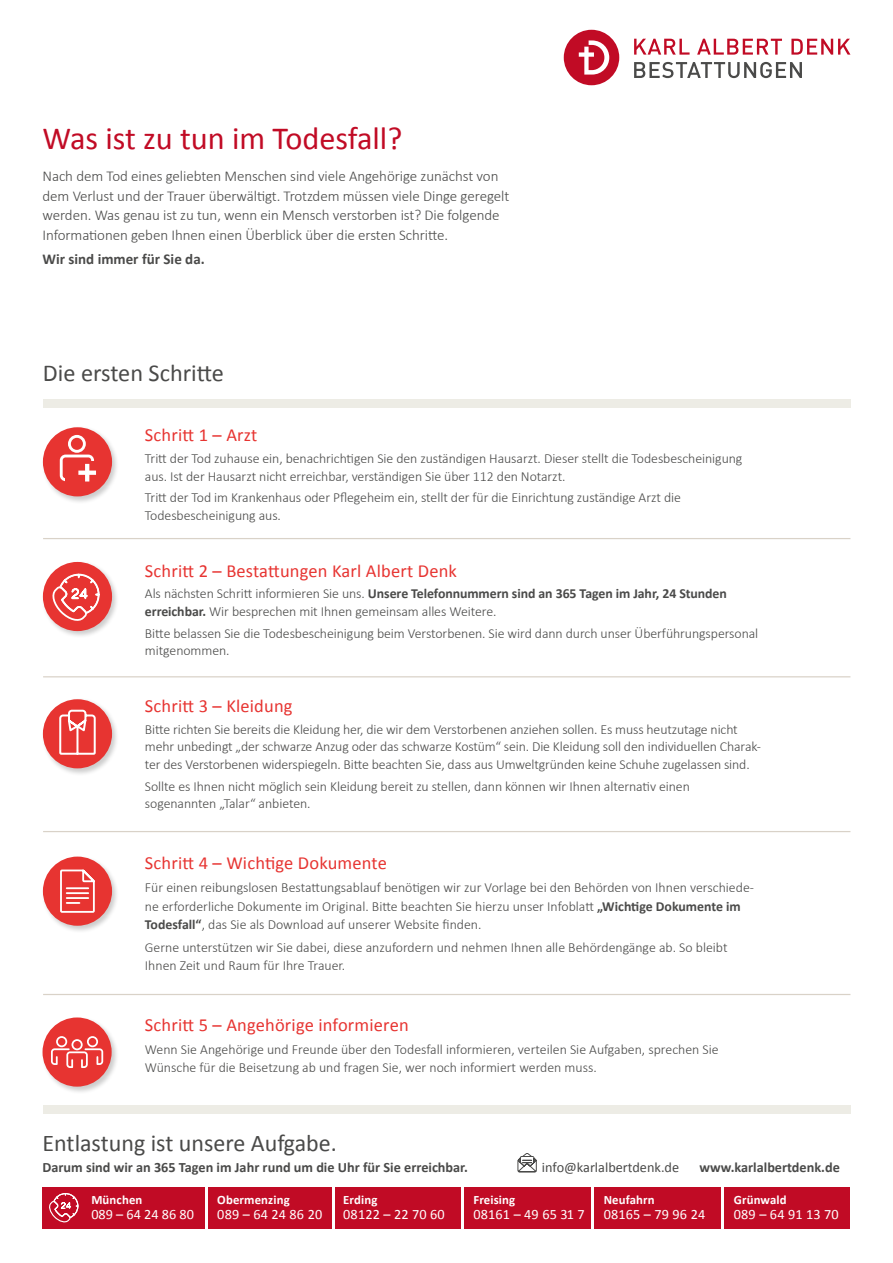
<style>
.page{position:relative;width:893px;height:1263px;background:#fff}
.page>*{position:absolute;margin:0;border:0;box-sizing:border-box;transform-origin:0 0}
.t1{font:32.25px "Calibri";color:#c10b25}
.t2{font:24.3px "Calibri";color:#4a4a49}
.t3{font:24px "Calibri";color:#4a4a49}
.t4{font:18.45px "Calibri";letter-spacing:.01em;color:#e73431}
.t5{font:300 15px/19.5px "Calibri";letter-spacing:-.005em;color:#4a4a49}
.t6{font:700 15px "Calibri";color:#4a4a49}
.t7{font:700 14.25px "Calibri";color:#4a4a49}
.t8{font:14.25px "Calibri";letter-spacing:.01em;color:#fff}
.t9{font:14.25px "Calibri";color:#4a4a49}
.t10{font:300 13.8px/17.5px "Calibri";letter-spacing:-.005em;color:#4a4a49}
.t11{font:700 12.75px "Calibri";letter-spacing:.01em;color:#fff}
.s1{font-weight:700}
</style>
<div class="page">
<svg style="left:564px;top:30px;width:55px;height:55px"></svg>
<svg style="left:634px;top:39px;width:216px;height:16px"></svg>
<svg style="left:634px;top:62px;width:168px;height:16px"></svg>
<div style="left:43px;top:1187px;width:807px;height:41px;background:#c10b25"></div>
<svg style="left:49px;top:1193px;width:30px;height:30px"></svg>
<svg style="left:517px;top:1153px;width:20px;height:20px"></svg>
<hr style="left:205px;top:1186px;width:3px;height:43px;background:#fff">
<hr style="left:332px;top:1186px;width:2px;height:43px;background:#fff">
<hr style="left:461px;top:1186px;width:3px;height:43px;background:#fff">
<hr style="left:591px;top:1186px;width:3px;height:43px;background:#fff">
<hr style="left:721px;top:1186px;width:3px;height:43px;background:#fff">
<hr style="left:43px;top:538px;width:807px;height:1px;background:#d9d2c8">
<hr style="left:43px;top:676px;width:807px;height:1px;background:#d9d2c8">
<hr style="left:43px;top:831px;width:807px;height:1px;background:#d9d2c8">
<hr style="left:43px;top:994px;width:807px;height:1px;background:#d9d2c8">
<div style="left:43px;top:399px;width:807px;height:9px;background:#edece5"></div>
<div style="left:41px;top:560px;width:79px;height:79px;background:#000;opacity:.2"></div>
<div style="left:43px;top:562px;width:69px;height:69px;background:#e73431;border-radius:50%"></div>
<svg style="left:51px;top:573px;width:49px;height:49px"></svg>
<div style="left:41px;top:426px;width:79px;height:78px;background:#000;opacity:.2"></div>
<div style="left:43px;top:427px;width:69px;height:69px;background:#e73431;border-radius:50%"></div>
<svg style="left:60px;top:435px;width:36px;height:46px"></svg>
<div style="left:41px;top:698px;width:79px;height:78px;background:#000;opacity:.2"></div>
<div style="left:43px;top:699px;width:69px;height:69px;background:#e73431;border-radius:50%"></div>
<svg style="left:59px;top:709px;width:37px;height:46px"></svg>
<div style="left:41px;top:855px;width:79px;height:78px;background:#000;opacity:.2"></div>
<div style="left:43px;top:856px;width:69px;height:70px;background:#e73431;border-radius:50%"></div>
<svg style="left:60px;top:869px;width:35px;height:44px"></svg>
<div style="left:41px;top:1016px;width:78px;height:78px;background:#000;opacity:.2"></div>
<div style="left:43px;top:1017px;width:69px;height:69px;background:#e73431;border-radius:50%"></div>
<svg style="left:51px;top:1036px;width:52px;height:32px"></svg>
<div style="left:43px;top:1105px;width:807px;height:9px;background:#edece5"></div>
<h1 class="t1" style="left:43px;top:118px;width:361px">Was ist zu tun im Todesfall?</h1>
<p class="t5" style="left:43px;top:166px;width:468px">Nach dem Tod eines geliebten Menschen sind viele Angehörige zunächst von dem Verlust und der Trauer überwältigt. Trotzdem müssen viele Dinge geregelt werden. Was genau ist zu tun, wenn ein Mensch verstorben ist? Die folgende Informationen geben Ihnen einen Überblick über die ersten Schritte.</p>
<p class="t6" style="left:43px;top:249px;width:164px">Wir sind immer für Sie da.</p>
<h2 class="t2" style="left:43px;top:358px;width:183px">Die ersten Schritte</h2>
<h3 class="t4" style="left:145px;top:423px;width:114px">Schritt 1 – Arzt</h3>
<p class="t10" style="left:145px;top:449px;width:599px">Tritt der Tod zuhause ein, benachrichtigen Sie den zuständigen Hausarzt. Dieser stellt die Todesbescheinigung aus. Ist der Hausarzt nicht erreichbar, verständigen Sie über 112 den Notarzt.</p>
<p class="t10" style="left:145px;top:488px;width:537px">Tritt der Tod im Krankenhaus oder Pflegeheim ein, stellt der für die Einrichtung zuständige Arzt die<br>Todesbescheinigung aus.</p>
<h3 class="t4" style="left:145px;top:559px;width:314px">Schritt 2 – Bestattungen Karl Albert Denk</h3>
<p class="t10" style="left:145px;top:584px;width:583px">Als nächsten Schritt informieren Sie uns. <span class="s1">Unsere Telefonnummern sind an 365 Tagen im Jahr, 24 Stunden erreichbar.</span> Wir besprechen mit Ihnen gemeinsam alles Weitere.</p>
<p class="t10" style="left:145px;top:624px;width:615px">Bitte belassen Sie die Todesbescheinigung beim Verstorbenen. Sie wird dann durch unser Überführungspersonal mitgenommen.</p>
<h3 class="t4" style="left:145px;top:694px;width:149px">Schritt 3 – Kleidung</h3>
<p class="t10" style="left:145px;top:720px;width:617px">Bitte richten Sie bereits die Kleidung her, die wir dem Verstorbenen anziehen sollen. Es muss heutzutage nicht mehr unbedingt „der schwarze Anzug oder das schwarze Kostüm“ sein. Die Kleidung soll den individuellen Charak&shy;ter des Verstorbenen widerspiegeln. Bitte beachten Sie, dass aus Umweltgründen keine Schuhe zugelassen sind.</p>
<p class="t10" style="left:145px;top:777px;width:546px">Sollte es Ihnen nicht möglich sein Kleidung bereit zu stellen, dann können wir Ihnen alternativ einen sogenannten „Talar“ anbieten.</p>
<h3 class="t4" style="left:145px;top:851px;width:244px">Schritt 4 – Wichtige Dokumente</h3>
<p class="t10" style="left:145px;top:878px;width:611px;line-height:18.5px">Für einen reibungslosen Bestattungsablauf benötigen wir zur Vorlage bei den Behörden von Ihnen verschiede&shy;ne erforderliche Dokumente im Original. Bitte beachten Sie hierzu unser Infoblatt <span class="s1">„Wichtige Dokumente im<br>Todesfall“</span>, das Sie als Download auf unserer Website finden.</p>
<p class="t10" style="left:145px;top:937px;width:584px;line-height:18.5px">Gerne unterstützen wir Sie dabei, diese anzufordern und nehmen Ihnen alle Behördengänge ab. So bleibt<br>Ihnen Zeit und Raum für Ihre Trauer.</p>
<h3 class="t4" style="left:145px;top:1013px;width:265px">Schritt 5 – Angehörige informieren</h3>
<p class="t10" style="left:145px;top:1039px;width:575px;line-height:18.5px">Wenn Sie Angehörige und Freunde über den Todesfall informieren, verteilen Sie Aufgaben, sprechen Sie<br>Wünsche für die Beisetzung ab und fragen Sie, wer noch informiert werden muss.</p>
<h3 class="t3" style="left:43px;top:1127px;width:296px">Entlastung ist unsere Aufgabe.</h3>
<p class="t7" style="left:43px;top:1158px;width:427px">Darum sind wir an 365 Tagen im Jahr rund um die Uhr für Sie erreichbar.</p>
<p class="t9" style="left:542px;top:1158px;width:139px">info@karlalbertdenk.de</p>
<p class="t7" style="left:699px;top:1158px;width:142px">www.karlalbertdenk.de</p>
<p class="t11" style="left:91px;top:1191px;width:53px">München</p>
<p class="t8" style="left:91px;top:1205px;width:104px">089 – 64 24 86 80</p>
<p class="t11" style="left:217px;top:1191px;width:74px">Obermenzing</p>
<p class="t8" style="left:217px;top:1205px;width:106px">089 – 64 24 86 20</p>
<p class="t11" style="left:343px;top:1191px;width:36px">Erding</p>
<p class="t8" style="left:343px;top:1205px;width:103px">08122 – 22 70 60</p>
<p class="t11" style="left:473px;top:1191px;width:43px">Freising</p>
<p class="t8" style="left:473px;top:1205px;width:113px">08161 – 49 65 31 7</p>
<p class="t11" style="left:604px;top:1191px;width:52px">Neufahrn</p>
<p class="t8" style="left:604px;top:1205px;width:103px">08165 – 79 96 24</p>
<p class="t11" style="left:734px;top:1191px;width:54px">Grünwald</p>
<p class="t8" style="left:734px;top:1205px;width:106px">089 – 64 91 13 70</p>
</div>
